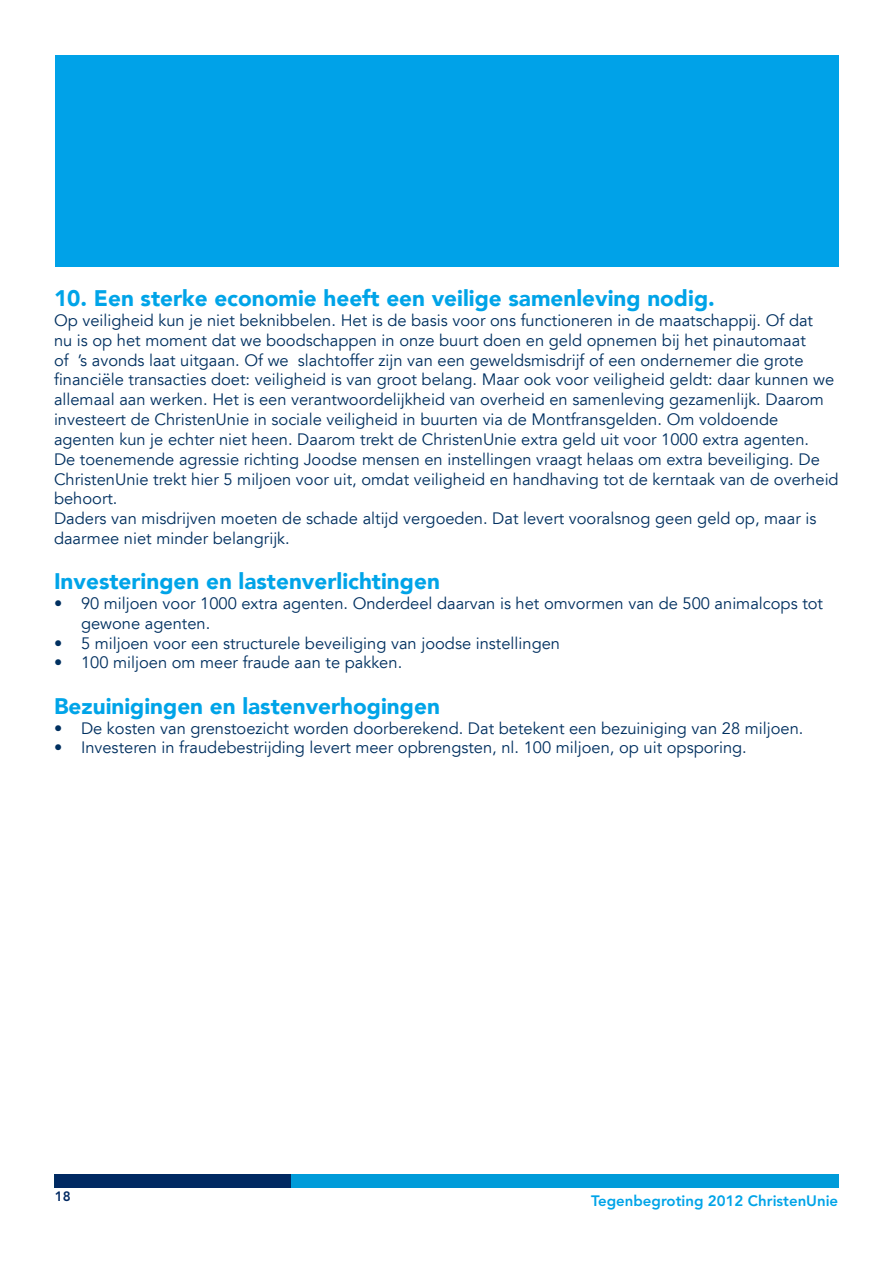
<style>
.page{position:relative;width:893px;height:1263px;background:#fff}
.page>*{position:absolute;margin:0;border:0;box-sizing:border-box;transform-origin:0 0}
.t1{font:900 22.5px "Avenir LT";color:#00a4e8}
.t2{font:16.5px/19.8px "Avenir LT";color:#003060}
.t3{font:800 15px "Avenir LT Std";color:#00a4e8}
.t4{font:800 13.5px "Avenir LT Std";color:#002962}
</style>
<div class="page">
<div style="left:55px;top:55px;width:783px;height:211px;background:#00a2e8"></div>
<div style="left:55px;top:1174px;width:236px;height:13px;background:#002962"></div>
<div style="left:291px;top:1174px;width:548px;height:13px;background:#009bd9"></div>
<h1 class="t1" style="left:54px;top:285px;width:662px">10. Een sterke economie heeft een veilige samenleving nodig.</h1>
<p class="t2" style="left:54px;top:311px;width:786px">Op veiligheid kun je niet beknibbelen. Het is de basis voor ons functioneren in de maatschappij. Of dat<br>nu is op het moment dat we boodschappen in onze buurt doen en geld opnemen bij het pinautomaat<br>of ’s avonds laat uitgaan. Of we slachtoffer zijn van een geweldsmisdrijf of een ondernemer die grote financiële transacties doet: veiligheid is van groot belang. Maar ook voor veiligheid geldt: daar kunnen we allemaal aan werken. Het is een verantwoordelijkheid van overheid en samenleving gezamenlijk. Daarom investeert de ChristenUnie in sociale veiligheid in buurten via de Montfransgelden. Om voldoende agenten kun je echter niet heen. Daarom trekt de ChristenUnie extra geld uit voor 1000 extra agenten.<br>De toenemende agressie richting Joodse mensen en instellingen vraagt helaas om extra beveiliging. De ChristenUnie trekt hier 5 miljoen voor uit, omdat veiligheid en handhaving tot de kerntaak van de overheid behoort.<br>Daders van misdrijven moeten de schade altijd vergoeden. Dat levert vooralsnog geen geld op, maar is daarmee niet minder belangrijk.</p>
<h1 class="t1" style="left:54px;top:568px;width:387px">Investeringen en lastenverlichtingen</h1>
<p class="t2" style="left:81px;top:594px;width:744px;text-indent:-27px">• 90 miljoen voor 1000 extra agenten. Onderdeel daarvan is het omvormen van de 500 animalcops tot gewone agenten.</p>
<p class="t2" style="left:54px;top:633px;width:508px">• 5 miljoen voor een structurele beveiliging van joodse instellingen</p>
<p class="t2" style="left:54px;top:653px;width:350px">• 100 miljoen om meer fraude aan te pakken.</p>
<h1 class="t1" style="left:54px;top:692px;width:387px">Bezuinigingen en lastenverhogingen</h1>
<p class="t2" style="left:54px;top:718px;width:751px">• De kosten van grenstoezicht worden doorberekend. Dat betekent een bezuiniging van 28 miljoen.</p>
<p class="t2" style="left:54px;top:738px;width:694px">• Investeren in fraudebestrijding levert meer opbrengsten, nl. 100 miljoen, op uit opsporing.</p>
<p class="t4" style="left:55px;top:1188px;width:17px">18</p>
<p class="t3" style="left:591px;top:1192px;width:248px">Tegenbegroting 2012 ChristenUnie</p>
</div>
